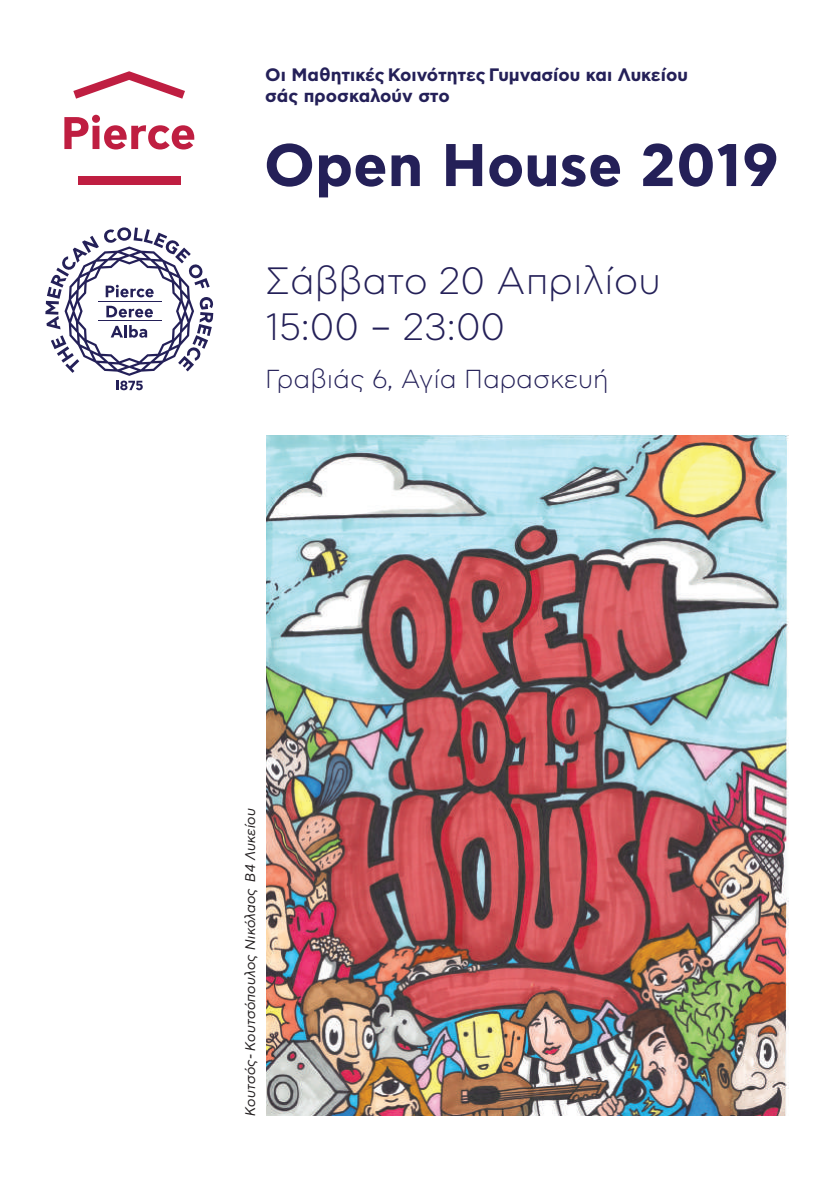
<style>
.page{position:relative;width:840px;height:1191px;background:#fff}
.page>*{position:absolute;margin:0;border:0;box-sizing:border-box;transform-origin:0 0}
.t1{font:700 60px "CF Asty Std";color:#242058}
.t2{font:300 38px/45.6px "CF Asty Std";color:#242058}
.t3{font:300 26px "CF Asty Std";color:#242058}
.t4{font:700 18px/21.6px "CF Asty Std";color:#242058}
.t5{font:italic 14px "CF Asty Std";color:#231f20}
</style>
<div class="page">
<svg style="left:64px;top:115px;width:130px;height:34px"></svg>
<svg style="left:73px;top:71px;width:112px;height:28px"></svg>
<div style="left:78px;top:177px;width:102px;height:8px;background:#bf1e41"></div>
<svg style="left:45px;top:227px;width:168px;height:163px"></svg>
<hr style="left:98px;top:301px;width:63px;height:1px;background:#242058">
<hr style="left:98px;top:320px;width:63px;height:1px;background:#242058">
<img style="left:266px;top:435px;width:522px;height:680px">
<p class="t4" style="left:265px;top:65px;width:424px">Οι Μαθητικές Κοινότητες Γυμνασίου και Λυκείου σάς προσκαλούν στο</p>
<h1 class="t1" style="left:264px;top:130px;width:516px">Open House 2019</h1>
<h2 class="t2" style="left:265px;top:259px;width:397px">Σάββατο 20 Απριλίου<br>15:00 – 23:00</h2>
<h3 class="t3" style="left:265px;top:365px;width:345px">Γραβιάς 6, Aγία Παρασκευή</h3>
<p class="t5" style="left:242px;top:1115px;width:309px;rotate:-90deg">Κουτσός-Κουτσόπουλος Νικόλαος Β4 Λυκείου</p>
</div>
